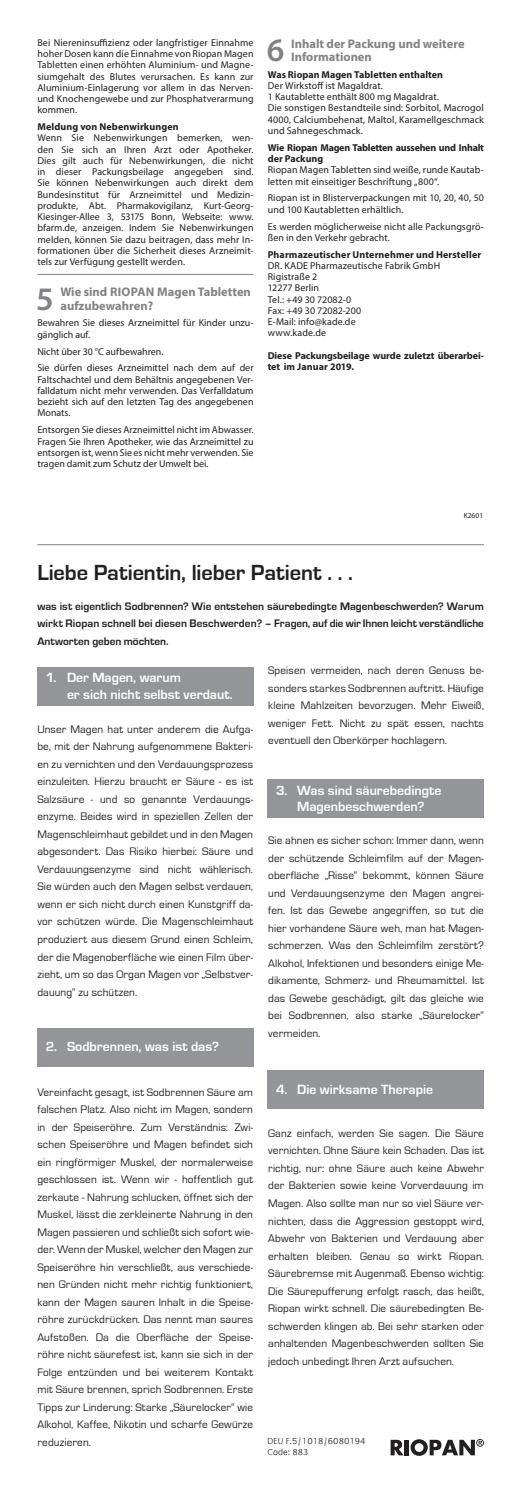
<style>
.page{position:relative;width:527px;height:1491px;background:#fff}
.page>*{position:absolute;margin:0;border:0;box-sizing:border-box;transform-origin:0 0}
.t1{font:600 32.88px "Myriad Pro";color:#808285}
.t2{font:700 22.5px "Eurostile";letter-spacing:-.005em;color:#231f20}
.t3{font:700 13.75px/16.2px "Eurostile";color:#fff}
.t4{font:700 12.5px/13.8px "Myriad Pro";color:#808285}
.t5{font:11.25px/17.5px "Eurostile";letter-spacing:.01em;color:#231f20;text-align:justify}
.t6{font:700 11.25px/17.5px "Eurostile";letter-spacing:-.005em;color:#231f20;text-align:justify}
.t7{font:10px/11.2px "Myriad Pro";letter-spacing:.005em;color:#231f20}
.t8{font:700 10px/11.2px "Myriad Pro";color:#231f20}
.t9{font:700 10px/11.2px "Myriad Pro";letter-spacing:-.025em;color:#231f20}
.t10{font:300 8.75px/11.2px "Praxis Com";color:#231f20}
.t11{font:7.5px "Myriad Pro";color:#231f20}
</style>
<div class="page">
<div style="left:37px;top:667px;width:217px;height:38px;background:#939598"></div>
<div style="left:268px;top:779px;width:216px;height:39px;background:#939598"></div>
<div style="left:268px;top:1070px;width:216px;height:39px;background:#939598"></div>
<div style="left:37px;top:1028px;width:217px;height:39px;background:#939598"></div>
<hr style="left:37px;top:274px;width:217px;height:1px;background:#808285">
<hr style="left:37px;top:544px;width:447px;height:1px;background:#808285">
<svg style="left:391px;top:1440px;width:12px;height:15px"></svg>
<hr style="left:405px;top:1440px;width:4px;height:15px;background:#231f20">
<svg style="left:410px;top:1439px;width:74px;height:17px"></svg>
<p class="t7" style="left:37px;top:37px;width:218px;text-align:justify">Bei Niereninsuffizienz oder langfristiger Einnahme hoher Dosen kann die Einnahme von Riopan Magen Tabletten einen erhöhten Aluminium- und Magne&shy;siumgehalt des Blutes verursachen. Es kann zur Aluminium-Einlagerung vor allem in das Nerven&shy;und Knochengewebe und zur Phosphatverarmung kommen.</p>
<p class="t8" style="left:37px;top:121px;width:143px">Meldung von Nebenwirkungen</p>
<p class="t7" style="left:37px;top:132px;width:218px;text-align:justify">Wenn Sie Nebenwirkungen bemerken, wen&shy;den Sie sich an Ihren Arzt oder Apotheker.<br>Dies gilt auch für Nebenwirkungen, die nicht in dieser Packungsbeilage angegeben sind.<br>Sie können Nebenwirkungen auch direkt dem Bundesinstitut für Arzneimittel und Medizin&shy;produkte, Abt. Pharmakovigilanz, Kurt-Georg-Kiesinger-Allee 3, 53175 Bonn, Webseite: www. bfarm.de, anzeigen. Indem Sie Nebenwirkungen melden, können Sie dazu beitragen, dass mehr In&shy;formationen über die Sicherheit dieses Arzneimit&shy;tels zur Verfügung gestellt werden.</p>
<h1 class="t1" style="left:36px;top:278px;width:19px">5</h1>
<p class="t4" style="left:60px;top:285px;width:192px">Wie sind RIOPAN Magen Tabletten aufzubewahren?</p>
<p class="t7" style="left:37px;top:317px;width:218px">Bewahren Sie dieses Arzneimittel für Kinder unzu&shy;gänglich auf.</p>
<p class="t7" style="left:37px;top:343px;width:218px;line-height:16.9px">Nicht über 30 °C aufbewahren.<br>Sie dürfen dieses Arzneimittel nach dem auf der</p>
<p class="t7" style="left:37px;top:374px;width:218px;text-align:justify">Faltschachtel und dem Behältnis angegebenen Ver&shy;falldatum nicht mehr verwenden. Das Verfalldatum bezieht sich auf den letzten Tag des angegebenen Monats.</p>
<p class="t7" style="left:37px;top:424px;width:218px;text-align:justify">Entsorgen Sie dieses Arzneimittel nicht im Abwasser.<br>Fragen Sie Ihren Apotheker, wie das Arzneimittel zu entsorgen ist, wenn Sie es nicht mehr verwenden. Sie tragen damit zum Schutz der Umwelt bei.</p>
<h1 class="t1" style="left:267px;top:29px;width:19px">6</h1>
<p class="t4" style="left:291px;top:36px;width:175px">Inhalt der Packung und weitere<br>Informationen</p>
<p class="t8" style="left:268px;top:68px;width:177px">Was Riopan Magen Tabletten enthalten</p>
<p class="t7" style="left:268px;top:80px;width:218px">Der Wirkstoff ist Magaldrat.<br>1 Kautablette enthält 800 mg Magaldrat.<br>Die sonstigen Bestandteile sind: Sorbitol, Macrogol 4000, Calciumbehenat, Maltol, Karamellgeschmack und Sahnegeschmack.</p>
<p class="t9" style="left:268px;top:141px;width:218px">Wie Riopan Magen Tabletten aussehen und Inhalt der Packung</p>
<p class="t7" style="left:268px;top:164px;width:218px">Riopan Magen Tabletten sind weiße, runde Kautab&shy;letten mit einseitiger Beschriftung „800“.</p>
<p class="t7" style="left:268px;top:192px;width:218px">Riopan ist in Blisterverpackungen mit 10, 20, 40, 50 und 100 Kautabletten erhältlich.</p>
<p class="t7" style="left:268px;top:220px;width:218px">Es werden möglicherweise nicht alle Packungsgrö&shy;ßen in den Verkehr gebracht.</p>
<p class="t8" style="left:268px;top:248px;width:215px">Pharmazeutischer Unternehmer und Hersteller</p>
<p class="t7" style="left:268px;top:260px;width:174px">DR. KADE Pharmazeutische Fabrik GmbH<br>Rigistraße 2<br>12277 Berlin<br>Tel.: +49 30 72082-0<br>Fax: +49 30 72082-200<br>E-Mail: info@kade.de<br>www.kade.de</p>
<p class="t8" style="left:268px;top:350px;width:218px">Diese Packungsbeilage wurde zuletzt überarbei&shy;tet im Januar 2019.</p>
<p class="t11" style="left:464px;top:511px;width:21px">K2601</p>
<h2 class="t2" style="left:37px;top:560px;width:317px">Liebe Patientin, lieber Patient . . .</h2>
<p class="t6" style="left:37px;top:597px;width:448px">was ist eigentlich Sodbrennen? Wie entstehen säurebedingte Magenbeschwerden? Warum wirkt Riopan schnell bei diesen Beschwerden? – Fragen, auf die wir Ihnen leicht verständliche Antworten geben möchten.</p>
<p class="t3" style="left:67px;top:670px;width:167px;text-indent:-21px">1. Der Magen, warum<br>er sich nicht selbst verdaut.</p>
<p class="t5" style="left:268px;top:662px;width:217px">Speisen vermeiden, nach deren Genuss be&shy;sonders starkes Sodbrennen auftritt. Häufige kleine Mahlzeiten bevorzugen. Mehr Eiweiß, weniger Fett. Nicht zu spät essen, nachts eventuell den Oberkörper hochlagern.</p>
<p class="t5" style="left:37px;top:721px;width:217px">Unser Magen hat unter anderem die Aufga&shy;be, mit der Nahrung aufgenommene Bakteri&shy;en zu vernichten und den Verdauungsprozess einzuleiten. Hierzu braucht er Säure - es ist Salzsäure - und so genannte Verdauungs&shy;enzyme. Beides wird in speziellen Zellen der Magenschleimhaut gebildet und in den Magen abgesondert. Das Risiko hierbei: Säure und Verdauungsenzyme sind nicht wählerisch.<br>Sie würden auch den Magen selbst verdauen, wenn er sich nicht durch einen Kunstgriff da&shy;vor schützen würde. Die Magenschleimhaut produziert aus diesem Grund einen Schleim, der die Magenoberfläche wie einen Film über&shy;zieht, um so das Organ Magen vor „Selbstver&shy;dauung“ zu schützen.</p>
<p class="t3" style="left:276px;top:782px;width:167px;text-align:center">3. Was sind säurebedingte<br>Magenbeschwerden?</p>
<p class="t5" style="left:268px;top:832px;width:217px">Sie ahnen es sicher schon: Immer dann, wenn der schützende Schleimfilm auf der Magen&shy;oberfläche „Risse“ bekommt, können Säure und Verdauungsenzyme den Magen angrei&shy;fen. Ist das Gewebe angegriffen, so tut die hier vorhandene Säure weh, man hat Magen&shy;schmerzen. Was den Schleimfilm zerstört?<br>Alkohol, Infektionen und besonders einige Me&shy;dikamente, Schmerz- und Rheumamittel. Ist das Gewebe geschädigt, gilt das gleiche wie bei Sodbrennen, also starke „Säurelocker“ vermeiden.</p>
<p class="t3" style="left:46px;top:1039px;width:175px">2. Sodbrennen, was ist das?</p>
<p class="t5" style="left:37px;top:1083px;width:217px">Vereinfacht gesagt, ist Sodbrennen Säure am falschen Platz. Also nicht im Magen, sondern in der Speiseröhre. Zum Verständnis: Zwi&shy;schen Speiseröhre und Magen befindet sich ein ringförmiger Muskel, der normalerweise geschlossen ist. Wenn wir - hoffentlich gut zerkaute - Nahrung schlucken, öffnet sich der Muskel, lässt die zerkleinerte Nahrung in den Magen passieren und schließt sich sofort wie&shy;der. Wenn der Muskel, welcher den Magen zur Speiseröhre hin verschließt, aus verschiede&shy;nen Gründen nicht mehr richtig funktioniert, kann der Magen sauren Inhalt in die Speise&shy;röhre zurückdrücken. Das nennt man saures Aufstoßen. Da die Oberfläche der Speise&shy;röhre nicht säurefest ist, kann sie sich in der Folge entzünden und bei weiterem Kontakt mit Säure brennen, sprich Sodbrennen. Erste Tipps zur Linderung: Starke „Säurelocker“ wie Alkohol, Kaffee, Nikotin und scharfe Gewürze reduzieren.</p>
<p class="t3" style="left:276px;top:1081px;width:159px">4. Die wirksame Therapie</p>
<p class="t5" style="left:268px;top:1125px;width:217px">Ganz einfach, werden Sie sagen. Die Säure vernichten. Ohne Säure kein Schaden. Das ist richtig, nur: ohne Säure auch keine Abwehr der Bakterien sowie keine Vorverdauung im Magen. Also sollte man nur so viel Säure ver&shy;nichten, dass die Aggression gestoppt wird, Abwehr von Bakterien und Verdauung aber erhalten bleiben. Genau so wirkt Riopan.<br>Säurebremse mit Augenmaß. Ebenso wichtig:<br>Die Säurepufferung erfolgt rasch, das heißt, Riopan wirkt schnell. Die säurebedingten Be&shy;schwerden klingen ab. Bei sehr starken oder anhaltenden Magenbeschwerden sollten Sie jedoch unbedingt Ihren Arzt aufsuchen.</p>
<p class="t10" style="left:268px;top:1435px;width:100px">DEU F.5/1018/6080194<br>Code: 883</p>
</div>
